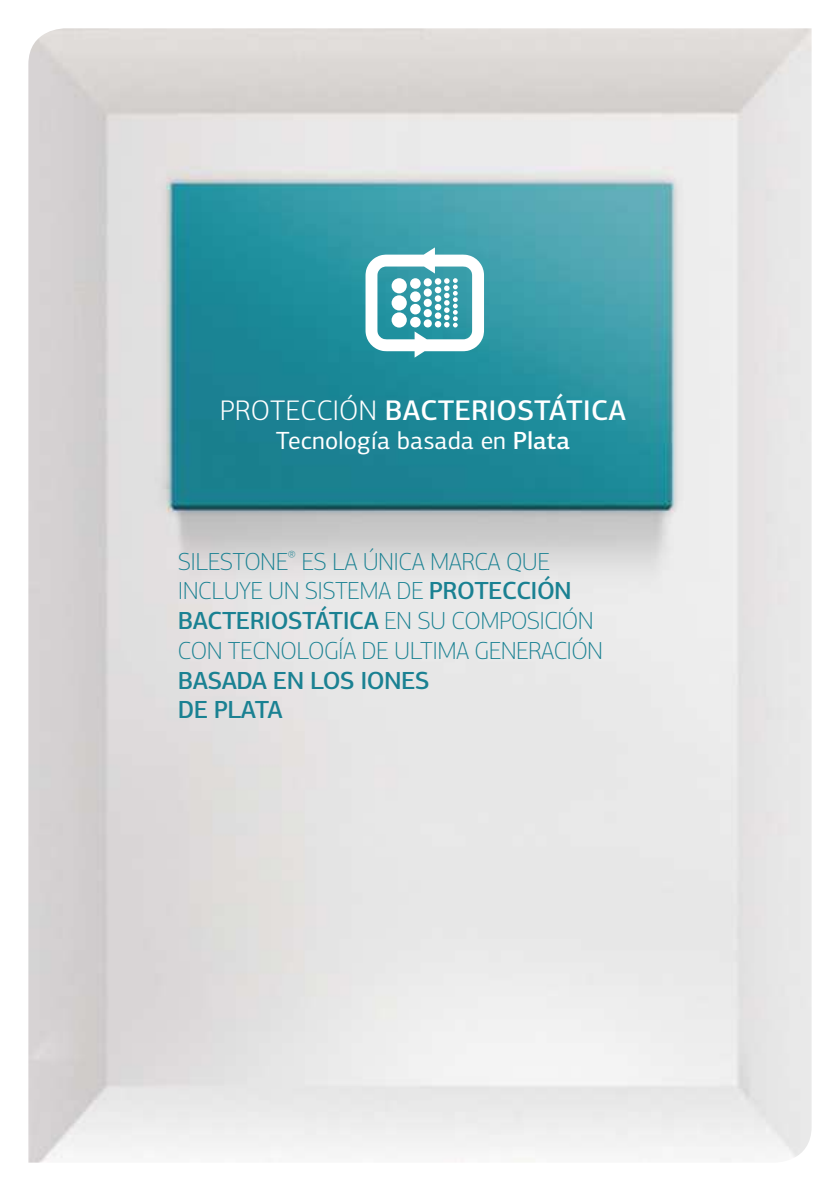
<style>
.page{position:relative;width:840px;height:1191px;background:#fff}
.page>*{position:absolute;margin:0;border:0;box-sizing:border-box;transform-origin:0 0}
.t1{font:500 28.4px "PF Agora Sans Pro";color:#fff}
.t2{font:25px "PF Agora Sans Pro";color:#fff}
.t3{font:100 24.8px/29.8px "PF Agora Sans Pro";letter-spacing:-.025em;color:#1a8192}
.t4{font:500 24.8px "PF Agora Sans Pro";letter-spacing:-.025em;color:#1a8192}
.s1{font-weight:300}
.s2{font-weight:500}
</style>
<div class="page">
<img style="left:28px;top:28px;width:783px;height:1134px">
<svg style="left:365px;top:247px;width:118px;height:111px"></svg>
<p class="t1" style="left:220px;top:392px;width:407px"><span class="s1">PROTECCIÓN</span> BACTERIOSTÁTICA</p>
<p class="t2" style="left:275px;top:426px;width:296px">Tecnología basada en <span class="s2">PLATA</span></p>
<p class="t3" style="left:178px;top:546px;width:395px">SILESTONE<sup>®</sup> ES LA ÚNICA MARCA QUE<br>INCLUYE UN SISTEMA DE <span class="s2">PROTECCIÓN<br>BACTERIO</span></p>
<p class="t3" style="left:288px;top:606px;width:307px"><span class="s2">STÁTICA</span> EN SU COMPOSICIÓN</p>
<p class="t3" style="left:178px;top:635px;width:15px">CON</p>
<p class="t3" style="left:228px;top:635px;width:15px">TECNOLO</p>
<p class="t3" style="left:324px;top:635px;width:83px">GÍA DE ULTIM</p>
<p class="t3" style="left:456px;top:635px;width:47px">A GENER</p>
<p class="t3" style="left:541px;top:635px;width:26px">ACIÓN</p>
<p class="t4" style="left:178px;top:665px;width:197px">BASADA EN LOS IONE</p>
<p class="t4" style="left:415px;top:665px;width:16px">S</p>
<p class="t4" style="left:178px;top:694px;width:106px">DE PLATA</p>
</div>
